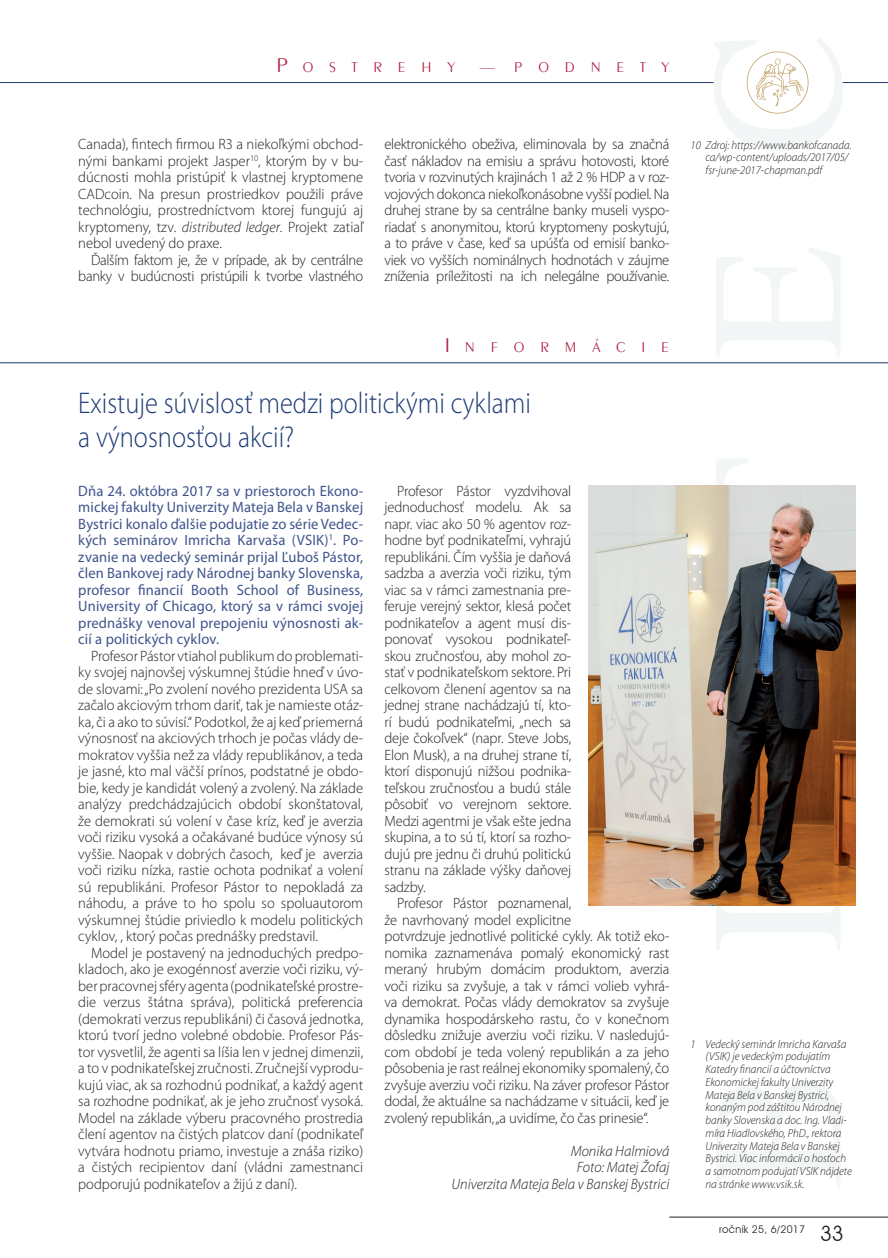
<style>
.page{position:relative;width:888px;height:1258px;background:#fff}
.page>*{position:absolute;margin:0;border:0;box-sizing:border-box;transform-origin:0 0}
.Nadpis_1_-_20{font:300 30px/34.5px "Myriad Pro";color:#1f3c75;scale:.88 1}
.body_text{font:300 15px/16.5px "Myriad Pro";letter-spacing:-.01em;color:#231f20;text-align:justify}
.body_text-2{font:15px/16.5px "Myriad Pro";letter-spacing:.01em;color:#3f548c;text-align:justify}
.odbor_ekon_analyz{font:italic 300 15px "Myriad Pro";color:#231f20}
.zahlavie{font:15px "Exotc 350 Lt BTCE Light";letter-spacing:1.06em;color:#af1d43}
.poznamka_3_5{font:italic 300 11.7px/12.8px "Myriad Pro";color:#231f20;scale:.95 1}
.t1{font:10.5px "Avant Garde IT Cby BT";letter-spacing:.03em;color:#231f20}
.s1{font-size:21px}
.s2{font-style:italic}
</style>
<div class="page">
<hr style="left:0;top:82px;width:888px;height:1px;background:#1f3c75">
<div style="left:714px;top:53px;width:128px;height:59px;background:#fff;border-radius:50%"></div>
<img style="left:746px;top:51px;width:63px;height:63px">
<hr style="left:669px;top:1217px;width:219px;height:1px;background:#231f20">
<hr style="left:0;top:362px;width:888px;height:1px;background:#1f3c75">
<img style="left:588px;top:485px;width:268px;height:420px">
<p class="zahlavie" style="left:277px;top:58px;width:180px"><span class="s1">P</span>OSTREHY</p>
<p class="zahlavie" style="left:514px;top:58px;width:18px">PO</p>
<p class="zahlavie" style="left:565px;top:58px;width:106px">DNETY</p>
<p class="body_text" style="left:78px;top:136px;width:286px">Canada), fintech firmou R3 a niekoľkými obchod&shy;nými bankami projekt Jasper<sup>10</sup>, ktorým by v bu&shy;dúcnosti mohla pristúpiť k vlastnej kryptomene CADcoin. Na presun prostriedkov použili práve technológiu, prostredníctvom ktorej fungujú aj kryptomeny, tzv. <span class="s2">distributed ledger</span>. Projekt zatiaľ nebol uvedený do praxe.</p>
<p class="body_text" style="left:78px;top:252px;width:286px;text-align:right">Ďalším faktom je, že v prípade, ak by centrálne banky v budúcnosti pristúpili k tvorbe vlastného</p>
<p class="body_text" style="left:384px;top:136px;width:286px">elektronického obeživa, eliminovala by sa značná časť nákladov na emisiu a správu hotovosti, ktoré tvoria v rozvinutých krajinách 1 až 2 % HDP a v roz&shy;vojových dokonca niekoľkonásobne vyšší podiel. Na druhej strane by sa centrálne banky museli vyspo&shy;riadať s anonymitou, ktorú kryptomeny poskytujú, a to práve v čase, keď sa upúšťa od emisií banko&shy;viek vo vyšších nominálnych hodnotách v záujme zníženia príležitosti na ich nelegálne používanie.</p>
<p class="poznamka_3_5" style="left:705px;top:139px;width:155px;text-indent:-15px">10 Zdroj: https://www.bankofcanada. ca/wp-content/uploads/2017/05/ fsr-june-2017-chapman.pdf</p>
<p class="zahlavie" style="left:445px;top:338px;width:63px"><span class="s1">I</span>NFO</p>
<p class="zahlavie" style="left:540px;top:338px;width:130px">RM ÁCIE</p>
<p class="Nadpis_1_-_20" style="left:78px;top:386px;width:516px">Existuje súvislosť medzi politickými cyklami a výnosnosťou akcií?</p>
<p class="body_text-2" style="left:78px;top:482px;width:286px">Dňa 24. októbra 2017 sa v priestoroch Ekono&shy;mickej fakulty Univerzity Mateja Bela v Banskej Bystrici konalo ďalšie podujatie zo série Vedec&shy;kých seminárov Imricha Karvaša (VSIK)<sup>1</sup>. Po&shy;zvanie na vedecký seminár prijal Ľuboš Pástor, člen Bankovej rady Národnej banky Slovenska, profesor financií Booth School of Business, University of Chicago, ktorý sa v rámci svojej prednášky venoval prepojeniu výnosnosti ak&shy;cií a politických cyklov.</p>
<p class="body_text" style="left:78px;top:648px;width:286px;text-indent:13px">Profesor Pástor vtiahol publikum do problemati&shy;ky svojej najnovšej výskumnej štúdie hneď v úvo&shy;de slovami: „Po zvolení nového prezidenta USA sa začalo akciovým trhom dariť, tak je namieste otáz&shy;ka, či a ako to súvisí.“ Podotkol, že aj keď priemerná výnosnosť na akciových trhoch je počas vlády de&shy;mokratov vyššia než za vlády republikánov, a teda je jasné, kto mal väčší prínos, podstatné je obdo&shy;bie, kedy je kandidát volený a zvolený. Na základe analýzy predchádzajúcich období skonštatoval, že demokrati sú volení v čase kríz, keď je averzia voči riziku vysoká a očakávané budúce výnosy sú vyššie. Naopak v dobrých časoch, keď je averzia voči riziku nízka, rastie ochota podnikať a volení sú republikáni. Profesor Pástor to nepokladá za náhodu, a práve to ho spolu so spoluautorom výskumnej štúdie priviedlo k modelu politických cyklov, , ktorý počas prednášky predstavil.</p>
<p class="body_text" style="left:78px;top:945px;width:286px;text-indent:13px">Model je postavený na jednoduchých predpo&shy;kladoch, ako je exogénnosť averzie voči riziku, vý&shy;ber pracovnej sféry agenta (podnikateľské prostre&shy;die verzus štátna správa), politická preferencia (demokrati verzus republikáni) či časová jednotka, ktorú tvorí jedno volebné obdobie. Profesor Pás&shy;tor vysvetlil, že agenti sa líšia len v jednej dimenzii, a to v podnikateľskej zručnosti. Zručnejší vyprodu&shy;kujú viac, ak sa rozhodnú podnikať, a každý agent sa rozhodne podnikať, ak je jeho zručnosť vysoká.<br>Model na základe výberu pracovného prostredia člení agentov na čistých platcov daní (podnikateľ vytvára hodnotu priamo, investuje a znáša riziko) a čistých recipientov daní (vládni zamestnanci podporujú podnikateľov a žijú z daní).</p>
<p class="body_text" style="left:384px;top:483px;width:188px;text-indent:13px">Profesor Pástor vyzdvihoval jednoduchosť modelu. Ak sa napr. viac ako 50 % agentov roz&shy;hodne byť podnikateľmi, vyhrajú republikáni. Čím vyššia je daňová sadzba a averzia voči riziku, tým viac sa v rámci zamestnania pre&shy;feruje verejný sektor, klesá počet podnikateľov a agent musí dis&shy;ponovať vysokou podnikateľ&shy;skou zručnosťou, aby mohol zo&shy;stať v podnikateľskom sektore. Pri celkovom členení agentov sa na jednej strane nachádzajú tí, kto&shy;rí budú podnikateľmi, „nech sa deje čokoľvek“ (napr. Steve Jobs, Elon Musk), a na druhej strane tí, ktorí disponujú nižšou podnika&shy;teľskou zručnosťou a budú stále pôsobiť vo verejnom sektore.<br>Medzi agentmi je však ešte jedna skupina, a to sú tí, ktorí sa rozho&shy;dujú pre jednu či druhú politickú stranu na základe výšky daňovej sadzby.</p>
<p class="body_text" style="left:384px;top:895px;width:286px;text-align:left;text-indent:13px">Profesor Pástor poznamenal,<br>že navrhovaný model explicitne<br>potvrdzuje jednotlivé politické cykly. Ak totiž eko&shy;nomika zaznamenáva pomalý ekonomický rast meraný hrubým domácim produktom, averzia voči riziku sa zvyšuje, a tak v rámci volieb vyhrá&shy;va demokrat. Počas vlády demokratov sa zvyšuje dynamika hospodárskeho rastu, čo v konečnom dôsledku znižuje averziu voči riziku. V nasledujú&shy;com období je teda volený republikán a za jeho pôsobenia je rast reálnej ekonomiky spomalený, čo zvyšuje averziu voči riziku. Na záver profesor Pástor dodal, že aktuálne sa nachádzame v situácii, keď je zvolený republikán, „a uvidíme, čo čas prinesie“.</p>
<p class="odbor_ekon_analyz" style="left:571px;top:1143px;width:100px">Monika Halmiová</p>
<p class="odbor_ekon_analyz" style="left:577px;top:1159px;width:94px">Foto: Matej Žofaj</p>
<p class="odbor_ekon_analyz" style="left:451px;top:1176px;width:219px">Univerzita Mateja Bela v Banskej Bystrici</p>
<p class="poznamka_3_5" style="left:705px;top:1037px;width:155px;text-indent:-15px">1 Vedecký seminár Imricha Karvaša (VSIK) je vedeckým podujatím<br>Katedry financií a účtovníctva<br>Ekonomickej fakulty Univerzity<br>Mateja Bela v Banskej Bystrici, konaným pod záštitou Národnej banky Slovenska a doc. Ing. Vladi&shy;míra Hiadlovského, PhD., rektora<br>Univerzity Mateja Bela v Banskej<br>Bystrici. Viac informácií o hosťoch a samotnom podujatí VSIK nájdete na stránke www.vsik.sk.</p>
<p class="t1" style="left:719px;top:1223px;width:126px">ročník 25, 6/2017 <span class="s1">33</span></p>
</div>
